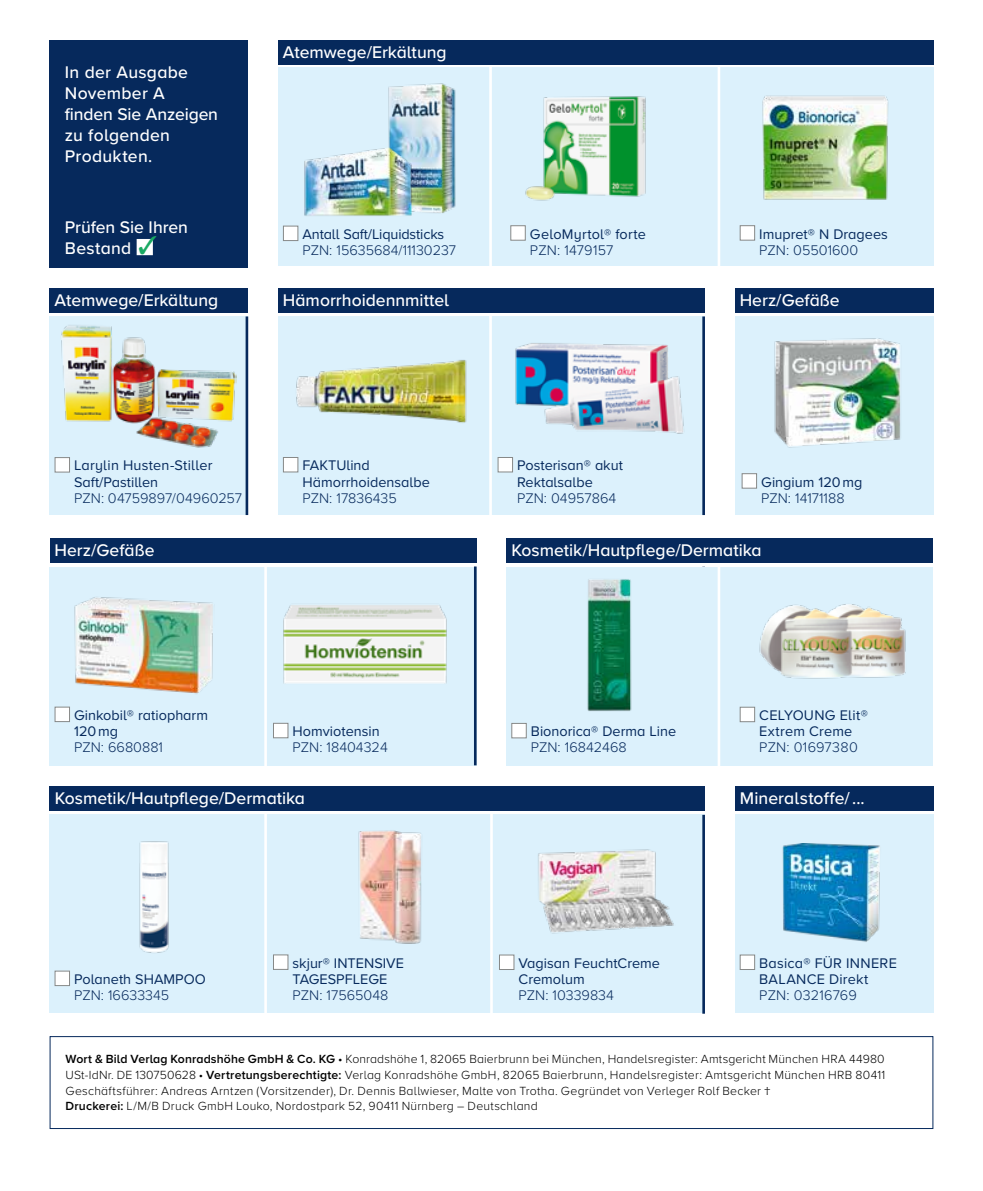
<style>
.page{position:relative;width:983px;height:1191px;background:#fff}
.page>*{position:absolute;margin:0;border:0;box-sizing:border-box;transform-origin:0 0}
.t1{font:500 17.5px/21px "Proxima Nova A";color:#fff}
.t2{font:14.35px/16.1px "Proxima Nova A";color:#06295c}
.t3{font:300 14.35px "Proxima Nova A";color:#06295c}
.t4{font:14.35px/16.1px "Proxima Nova A";letter-spacing:.02em;color:#06295c}
.t5{font:300 14.35px "Proxima Nova A";letter-spacing:.02em;color:#06295c}
.t6{font:300 12.25px/15.8px "Proxima Nova A";letter-spacing:.02em;color:#000}
.s1{font-weight:600}
.s2{font-weight:400}
.s3{font-size:19.25px}
</style>
<div class="page">
<div style="left:50px;top:316px;width:198px;height:199px;background:#dcf1fc"></div>
<div style="left:278px;top:316px;width:426px;height:199px;background:#dcf1fc"></div>
<div style="left:278px;top:67px;width:655px;height:199px;background:#dcf1fc"></div>
<div style="left:49px;top:567px;width:427px;height:198px;background:#dcf1fc"></div>
<div style="left:50px;top:814px;width:654px;height:198px;background:#dcf1fc"></div>
<div style="left:50px;top:40px;width:198px;height:227px;background:#06295c"></div>
<hr style="left:245px;top:316px;width:3px;height:199px;background:#06295c">
<hr style="left:702px;top:316px;width:2px;height:199px;background:#06295c">
<hr style="left:264px;top:564px;width:3px;height:209px;background:#fff">
<hr style="left:264px;top:813px;width:3px;height:209px;background:#fff">
<hr style="left:490px;top:811px;width:2px;height:208px;background:#fff">
<hr style="left:489px;top:314px;width:2px;height:209px;background:#fff">
<hr style="left:717px;top:64px;width:3px;height:209px;background:#fff">
<div style="left:734px;top:316px;width:199px;height:199px;background:#dcf1fc"></div>
<div style="left:506px;top:567px;width:427px;height:198px;background:#dcf1fc"></div>
<div style="left:734px;top:288px;width:199px;height:24px;background:#06295c"></div>
<hr style="left:489px;top:64px;width:2px;height:209px;background:#fff">
<hr style="left:717px;top:564px;width:3px;height:209px;background:#fff">
<hr style="left:702px;top:815px;width:2px;height:198px;background:#06295c">
<hr style="left:474px;top:566px;width:2px;height:199px;background:#06295c">
<div style="left:734px;top:814px;width:199px;height:198px;background:#dcf1fc"></div>
<img style="left:283px;top:605px;width:164px;height:79px">
<img style="left:296px;top:360px;width:171px;height:63px">
<img style="left:515px;top:343px;width:169px;height:91px">
<img style="left:74px;top:597px;width:139px;height:97px">
<img style="left:774px;top:338px;width:127px;height:110px">
<img style="left:587px;top:579px;width:45px;height:132px">
<img style="left:759px;top:604px;width:147px;height:75px">
<img style="left:538px;top:849px;width:136px;height:85px">
<img style="left:782px;top:843px;width:98px;height:99px">
<img style="left:139px;top:841px;width:30px;height:112px">
<img style="left:358px;top:830px;width:64px;height:114px">
<img style="left:525px;top:96px;width:121px;height:105px">
<img style="left:388px;top:83px;width:68px;height:130px">
<img style="left:304px;top:147px;width:109px;height:69px">
<img style="left:762px;top:95px;width:127px;height:105px">
<img style="left:61px;top:325px;width:175px;height:123px">
<div style="left:273px;top:723px;width:15px;height:15px;background:#fff;border:1px solid #878988"></div>
<div style="left:278px;top:40px;width:655px;height:24px;background:#06295c"></div>
<div style="left:137px;top:239px;width:16px;height:16px;background:#fff"></div>
<div style="left:50px;top:786px;width:654px;height:25px;background:#06295c"></div>
<div style="left:506px;top:538px;width:427px;height:25px;background:#06295c"></div>
<div style="left:511px;top:723px;width:15px;height:15px;background:#fff;border:1px solid #878988"></div>
<div style="left:50px;top:288px;width:198px;height:24px;background:#06295c"></div>
<div style="left:278px;top:288px;width:426px;height:24px;background:#06295c"></div>
<div style="left:283px;top:457px;width:15px;height:15px;background:#fff;border:1px solid #878988"></div>
<div style="left:739px;top:225px;width:15px;height:16px;background:#fff;border:1px solid #878988"></div>
<div style="left:283px;top:226px;width:15px;height:15px;background:#fff;border:1px solid #878988"></div>
<div style="left:55px;top:457px;width:15px;height:15px;background:#fff;border:1px solid #878988"></div>
<div style="left:510px;top:225px;width:15px;height:16px;background:#fff;border:1px solid #878988"></div>
<div style="left:497px;top:457px;width:16px;height:15px;background:#fff;border:1px solid #878988"></div>
<div style="left:50px;top:538px;width:426px;height:25px;background:#06295c"></div>
<div style="left:741px;top:473px;width:15px;height:15px;background:#fff;border:1px solid #878988"></div>
<div style="left:55px;top:706px;width:15px;height:16px;background:#fff;border:1px solid #878988"></div>
<div style="left:739px;top:707px;width:15px;height:15px;background:#fff;border:1px solid #878988"></div>
<div style="left:734px;top:786px;width:199px;height:25px;background:#06295c"></div>
<div style="left:55px;top:970px;width:15px;height:16px;background:#fff;border:1px solid #878988"></div>
<div style="left:273px;top:954px;width:15px;height:15px;background:#fff;border:1px solid #878988"></div>
<div style="left:499px;top:954px;width:15px;height:16px;background:#fff;border:1px solid #878988"></div>
<div style="left:739px;top:954px;width:15px;height:16px;background:#fff;border:1px solid #878988"></div>
<div style="left:50px;top:1036px;width:883px;height:93px;border:1px solid #06295c"></div>
<svg style="left:139px;top:239px;width:14px;height:15px"></svg>
<h1 class="t1" style="left:65px;top:61px;width:155px">In der Ausgabe<br>November A<br>finden Sie Anzeigen zu folgenden<br>Produkten.</h1>
<h1 class="t1" style="left:65px;top:216px;width:124px">Prüfen Sie Ihren<br>Bestand</h1>
<h1 class="t1" style="left:283px;top:41px;width:165px">Atemwege/Erkältung</h1>
<p class="t2" style="left:302px;top:225px;width:143px">Antall Saft/Liquidsticks</p>
<p class="t3" style="left:302px;top:240px;width:155px">PZN: 15635684/11130237</p>
<h1 class="t1" style="left:55px;top:289px;width:165px">Atemwege/Erkältung</h1>
<h1 class="t1" style="left:283px;top:289px;width:168px">Hämorrhoidennmittel</h1>
<p class="t2" style="left:529px;top:225px;width:117px">GeloMyrtol® forte</p>
<p class="t3" style="left:529px;top:239px;width:85px">PZN: 1479157</p>
<p class="t2" style="left:759px;top:225px;width:130px">Imupret® N Dragees</p>
<p class="t3" style="left:759px;top:239px;width:100px">PZN: 05501600</p>
<h1 class="t1" style="left:739px;top:289px;width:101px">Herz/Gefäße</h1>
<p class="t2" style="left:74px;top:457px;width:140px">Larylin Husten-Stiller<br>Saft/Pastillen</p>
<p class="t3" style="left:74px;top:487px;width:169px">PZN: 04759897/04960257</p>
<h1 class="t1" style="left:55px;top:539px;width:101px">Herz/Gefäße</h1>
<p class="t2" style="left:302px;top:457px;width:129px">FAKTUlind<br>Hämorrhoidensalbe</p>
<p class="t3" style="left:302px;top:487px;width:96px">PZN: 17836435</p>
<p class="t2" style="left:74px;top:706px;width:135px">Ginkobil® ratiopharm<br>120 mg</p>
<p class="t3" style="left:74px;top:737px;width:90px">PZN: 6680881</p>
<p class="t2" style="left:292px;top:722px;width:89px">Homviotensin</p>
<p class="t3" style="left:292px;top:737px;width:97px">PZN: 18404324</p>
<h1 class="t1" style="left:55px;top:787px;width:252px">Kosmetik/Hautpflege/Dermatika</h1>
<p class="t2" style="left:74px;top:970px;width:133px">Polaneth SHAMPOO</p>
<p class="t3" style="left:74px;top:984px;width:97px">PZN: 16633345</p>
<p class="t2" style="left:292px;top:954px;width:113px">skjur® INTENSIVE<br>TAGESPFLEGE</p>
<p class="t3" style="left:292px;top:984px;width:97px">PZN: 17565048</p>
<p class="t2" style="left:517px;top:457px;width:107px">Posterisan® akut<br>Rektalsalbe</p>
<p class="t3" style="left:517px;top:487px;width:101px">PZN: 04957864</p>
<p class="t2" style="left:761px;top:473px;width:103px">Gingium 120 mg</p>
<p class="t3" style="left:761px;top:487px;width:85px">PZN: 14171188</p>
<h1 class="t1" style="left:511px;top:539px;width:252px">Kosmetik/Hautpflege/Dermatika</h1>
<p class="t2" style="left:530px;top:722px;width:147px">Bionorica® Derma Line</p>
<p class="t3" style="left:530px;top:737px;width:97px">PZN: 16842468</p>
<p class="t2" style="left:518px;top:954px;width:143px">Vagisan FeuchtCreme<br>Cremolum</p>
<p class="t3" style="left:518px;top:984px;width:97px">PZN: 10339834</p>
<p class="t4" style="left:759px;top:706px;width:110px">CELYOUNG Elit®<br>Extrem Creme</p>
<p class="t5" style="left:759px;top:737px;width:100px">PZN: 01697380</p>
<h1 class="t1" style="left:739px;top:787px;width:126px">Mineralstoffe/ ...</h1>
<p class="t4" style="left:759px;top:954px;width:139px">Basica® FÜR INNERE<br>BALANCE Direkt</p>
<p class="t3" style="left:759px;top:984px;width:99px">PZN: 03216769</p>
<p class="t6" style="left:65px;top:1050px;width:821px"><span class="s1">Wort &amp; Bild Verlag Konradshöhe GmbH &amp; Co. KG</span> <span class="s2">•</span> Konradshöhe 1, 82065 Baierbrunn bei München, Handelsregister: Amtsgericht München HRA 44980<br>USt-IdNr. DE 130750628 • <span class="s1">Vertretungsberechtigte:</span> Verlag Konradshöhe GmbH, 82065 Baierbrunn, Handelsregister: Amtsgericht München HRB 80411<br>Geschäftsführer: Andreas Arntzen (Vorsitzender), Dr. Dennis Ballwieser, Malte von Trotha. Gegründet von Verleger Rolf Becker <span class="s3">†<br></span><span class="s1">Druckerei:</span> L/M/B Druck GmbH Louko, Nordostpark 52, 90411 Nürnberg – Deutschland</p>
</div>
